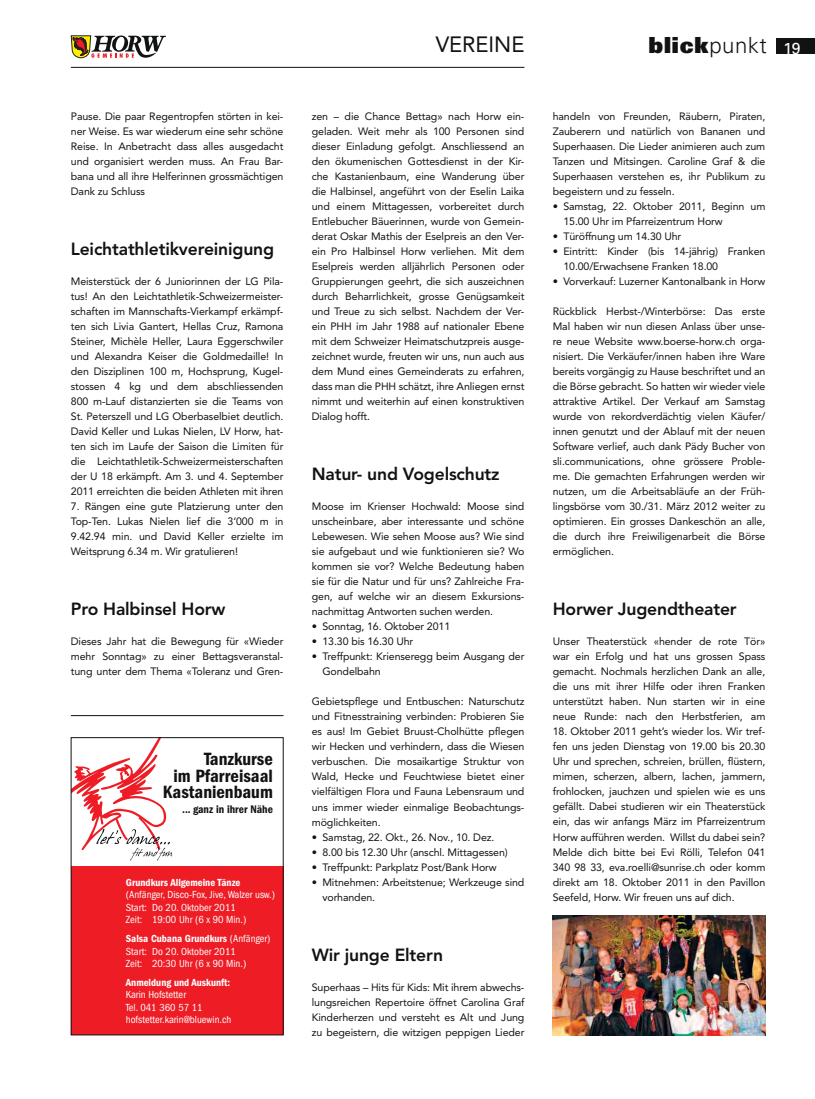
<style>
.page{position:relative;width:815px;height:1099px;background:#fff}
.page>*{position:absolute;margin:0;border:0;box-sizing:border-box;transform-origin:0 0}
.t1{font:900 22.12px "Univers";letter-spacing:.04em;color:#111213}
.t2{font:22px "Avenir";color:#111213}
.t3{font:600 condensed 18.38px/16.9px "Franklin Gothic";color:#111213;text-align:right}
.t4{font:800 17.5px "Avenir";letter-spacing:-.01em;color:#101214}
.t5{font:600 condensed 11.38px "Franklin Gothic";color:#111213}
.t6{font:10.62px/15px "Avenir";letter-spacing:-.01em;color:#101214;text-align:justify}
.t7{font:condensed 10.62px/12.5px "Franklin Gothic";color:#fff}
.t8{font:600 condensed 10.62px "Franklin Gothic";color:#fff}
.s1{font-weight:600}
.s2{font-weight:300}
.s3{font-weight:400;font-size:15.88px;color:#fff}
.s4{color:#111213}
</style>
<div class="page">
<svg style="left:71px;top:35px;width:94px;height:23px"></svg>
<hr style="left:71px;top:67px;width:453px;height:1px;background:#111213">
<div style="left:776px;top:38px;width:39px;height:16px;background:#111213"></div>
<hr style="left:71px;top:715px;width:212px;height:1px;background:#111213">
<div style="left:71px;top:866px;width:213px;height:168px;background:#ed1c25"></div>
<svg style="left:73px;top:739px;width:99px;height:121px"></svg>
<img style="left:553px;top:915px;width:212px;height:120px">
<p class="t6" style="left:71px;top:110px;width:214px">Pause. Die paar Regentropfen störten in kei&shy;ner Weise. Es war wiederum eine sehr schöne Reise. In Anbetracht dass alles ausgedacht und organisiert werden muss. An Frau Bar&shy;bana und all ihre Helferinnen grossmächtigen Dank zu Schluss</p>
<h3 class="t4" style="left:71px;top:242px;width:205px">Leichtathletikvereinigung</h3>
<p class="t6" style="left:71px;top:275px;width:214px">Meisterstück der 6 Juniorinnen der LG Pila&shy;tus! An den Leichtathletik-Schweizermeister&shy;schaften im Mannschafts-Vierkampf erkämpf&shy;ten sich Livia Gantert, Hellas Cruz, Ramona Steiner, Michèle Heller, Laura Eggerschwiler und Alexandra Keiser die Goldmedaille! In den Disziplinen 100 m, Hochsprung, Kugel&shy;stossen 4 kg und dem abschliessenden 800 m-Lauf distanzierten sie die Teams von St. Peterszell und LG Oberbaselbiet deutlich.<br>David Keller und Lukas Nielen, LV Horw, hat&shy;ten sich im Laufe der Saison die Limiten für die Leichtathletik-Schweizermeisterschaften der U 18 erkämpft. Am 3. und 4. September 2011 erreichten die beiden Athleten mit ihren</p>
<p class="t6" style="left:71px;top:500px;width:214px">7. Rängen eine gute Platzierung unter den Top-Ten. Lukas Nielen lief die 3’000 m in 9.42.94 min. und David Keller erzielte im Weitsprung 6.34 m. Wir gratulieren!</p>
<h3 class="t4" style="left:71px;top:602px;width:156px">Pro Halbinsel Horw</h3>
<p class="t6" style="left:71px;top:635px;width:214px">Dieses Jahr hat die Bewegung für «Wieder mehr Sonntag» zu einer Bettagsveranstal&shy;tung unter dem Thema «Toleranz und Gren-</p>
<h3 class="t3" style="left:163px;top:751px;width:112px">Tanzkurse<br>im Pfarreisaal<br>Kastanienbaum</h3>
<p class="t5" style="left:182px;top:805px;width:92px">... ganz in ihrer Nähe</p>
<p class="t8" style="left:126px;top:878px;width:116px">Grundkurs Allgemeine Tänze</p>
<p class="t7" style="left:126px;top:889px;width:151px">(Anfänger, Disco-Fox, Jive, Walzer usw.)<br>Start: Do 20. Oktober 2011<br>Zeit: 19:00 Uhr (6 x 90 Min.)</p>
<p class="t7" style="left:126px;top:933px;width:146px"><span class="s1">Salsa Cubana Grundkurs</span> (Anfänger)<br>Start: Do 20. Oktober 2011<br>Zeit: 20:30 Uhr (6 x 90 Min.)</p>
<p class="t8" style="left:126px;top:978px;width:106px">Anmeldung und Auskunft:</p>
<p class="t7" style="left:126px;top:989px;width:107px">Karin Hofstetter<br>Tel. 041 360 57 11 hofstetter.karin@bluewin.ch</p>
<h2 class="t2" style="left:436px;top:35px;width:90px">VEREINE</h2>
<h1 class="t1" style="left:648px;top:37px;width:154px">blick<span class="s2">punkt</span> <span class="s3">19</span></h1>
<p class="t6" style="left:312px;top:110px;width:214px">zen – die Chance Bettag» nach Horw ein&shy;geladen. Weit mehr als 100 Personen sind dieser Einladung gefolgt. Anschliessend an den ökumenischen Gottesdienst in der Kir&shy;che Kastanienbaum, eine Wanderung über die Halbinsel, angeführt von der Eselin Laika und einem Mittagessen, vorbereitet durch Entlebucher Bäuerinnen, wurde von Gemein&shy;derat Oskar Mathis der Eselpreis an den Ver&shy;ein Pro Halbinsel Horw verliehen. Mit dem Eselpreis werden alljährlich Personen oder Gruppierungen geehrt, die sich auszeichnen durch Beharrlichkeit, grosse Genügsamkeit und Treue zu sich selbst. Nachdem der Ver&shy;ein PHH im Jahr 1988 auf nationaler Ebene mit dem Schweizer Heimatschutzpreis ausge&shy;zeichnet wurde, freuten wir uns, nun auch aus dem Mund eines Gemeinderats zu erfahren, dass man die PHH schätzt, ihre Anliegen ernst nimmt und weiterhin auf einen konstruktiven Dialog hofft.</p>
<h3 class="t4" style="left:312px;top:467px;width:189px">Natur- und Vogelschutz</h3>
<p class="t6" style="left:312px;top:500px;width:214px">Moose im Krienser Hochwald: Moose sind unscheinbare, aber interessante und schöne Lebewesen. Wie sehen Moose aus? Wie sind sie aufgebaut und wie funktionieren sie? Wo kommen sie vor? Welche Bedeutung haben sie für die Natur und für uns? Zahlreiche Fra&shy;gen, auf welche wir an diesem Exkursions&shy;nachmittag Antworten suchen werden.</p>
<p class="t6" style="left:312px;top:620px;width:140px">• Sonntag, 16. Oktober 2011</p>
<p class="t6" style="left:312px;top:635px;width:103px">• 13.30 bis 16.30 Uhr</p>
<p class="t6" style="left:322px;top:650px;width:203px;text-indent:-11px">• Treffpunkt: Krienseregg beim Ausgang der<br>Gondelbahn</p>
<p class="t6" style="left:312px;top:695px;width:214px">Gebietspflege und Entbuschen: Naturschutz und Fitnesstraining verbinden: Probieren Sie es aus! Im Gebiet Bruust-Cholhütte pflegen wir Hecken und verhindern, dass die Wiesen verbuschen. Die mosaikartige Struktur von Wald, Hecke und Feuchtwiese bietet einer vielfältigen Flora und Fauna Lebensraum und uns immer wieder einmalige Beobachtungs&shy;möglichkeiten.</p>
<p class="t6" style="left:312px;top:830px;width:184px">• Samstag, 22. Okt., 26. Nov., 10. Dez.</p>
<p class="t6" style="left:312px;top:845px;width:198px">• 8.00 bis 12.30 Uhr (anschl. Mittagessen)</p>
<p class="t6" style="left:312px;top:860px;width:186px">• Treffpunkt: Parkplatz Post/Bank Horw</p>
<p class="t6" style="left:322px;top:875px;width:203px;text-indent:-11px">• Mitnehmen: Arbeitstenue; Werkzeuge sind vorhanden.</p>
<h3 class="t4" style="left:312px;top:947px;width:133px">Wir junge Eltern</h3>
<p class="t6" style="left:312px;top:980px;width:214px"><span class="s4">Superhaas – Hits für Kids: Mit ih</span>rem abwechs&shy;lungsreichen Repertoire öffnet Carolina Graf Kinderherzen und versteht es Alt und Jung zu begeistern, die witzigen peppigen Lieder</p>
<p class="t6" style="left:553px;top:110px;width:214px">handeln von Freunden, Räubern, Piraten, Zauberern und natürlich von Bananen und Superhaasen. Die Lieder animieren auch zum Tanzen und Mitsingen. Caroline Graf &amp; die Superhaasen verstehen es, ihr Publikum zu begeistern und zu fesseln.</p>
<p class="t6" style="left:563px;top:200px;width:203px;text-indent:-11px">• Samstag, 22. Oktober 2011, Beginn um<br>15.00 Uhr im Pfarreizentrum Horw</p>
<p class="t6" style="left:553px;top:230px;width:130px">• Türöffnung um 14.30 Uhr</p>
<p class="t6" style="left:563px;top:245px;width:203px;text-indent:-11px">• Eintritt: Kinder (bis 14-jährig) Franken<br>10.00/Erwachsene Franken 18.00</p>
<p class="t6" style="left:553px;top:275px;width:214px">• Vorverkauf: Luzerner Kantonalbank in Horw</p>
<p class="t6" style="left:553px;top:305px;width:214px"><span class="s4">Rückblick Herbst-/Winterbörse: Das</span> erste Mal haben wir nun diesen Anlass über unse&shy;re neue Website www.boerse-horw.ch orga&shy;nisiert. Die Verkäufer/innen haben ihre Ware bereits vorgängig zu Hause beschriftet und an die Börse gebracht. So hatten wir wieder viele attraktive Artikel. Der Verkauf am Samstag wurde von rekordverdächtig vielen Käufer/ innen genutzt und der Ablauf mit der neuen Software verlief, auch dank Pädy Bucher von sli.communications, ohne grössere Proble&shy;me. Die gemachten Erfahrungen werden wir nutzen, um die Arbeitsabläufe an der <span class="s4">Früh&shy;lingsbörse vom 30./31. März 2012</span> weiter zu optimieren. Ein grosses Dankeschön an alle, die durch ihre Freiwiligenarbeit die Börse ermöglichen.</p>
<h3 class="t4" style="left:553px;top:602px;width:185px">Horwer Jugendtheater</h3>
<p class="t6" style="left:553px;top:635px;width:214px">Unser Theaterstück «hender de rote Tör» war ein Erfolg und hat uns grossen Spass gemacht. Nochmals herzlichen Dank an alle, die uns mit ihrer Hilfe oder ihren Franken unterstützt haben. Nun starten wir in eine neue Runde: nach den Herbstferien, am</p>
<p class="t6" style="left:553px;top:725px;width:214px">18. Oktober 2011 geht’s wieder los. Wir tref&shy;fen uns jeden Dienstag von 19.00 bis 20.30<br>Uhr und sprechen, schreien, brüllen, flüstern, mimen, scherzen, albern, lachen, jammern, frohlocken, jauchzen und spielen wie es uns gefällt. Dabei studieren wir ein Theaterstück ein, das wir anfangs März im Pfarreizentrum Horw aufführen werden. Willst du dabei sein?<br>Melde dich bitte bei Evi Rölli, Telefon 041<br>340 98 33, eva.roelli@sunrise.ch oder komm direkt am 18. Oktober 2011 in den Pavillon Seefeld, Horw. Wir freuen uns auf dich.</p>
</div>
